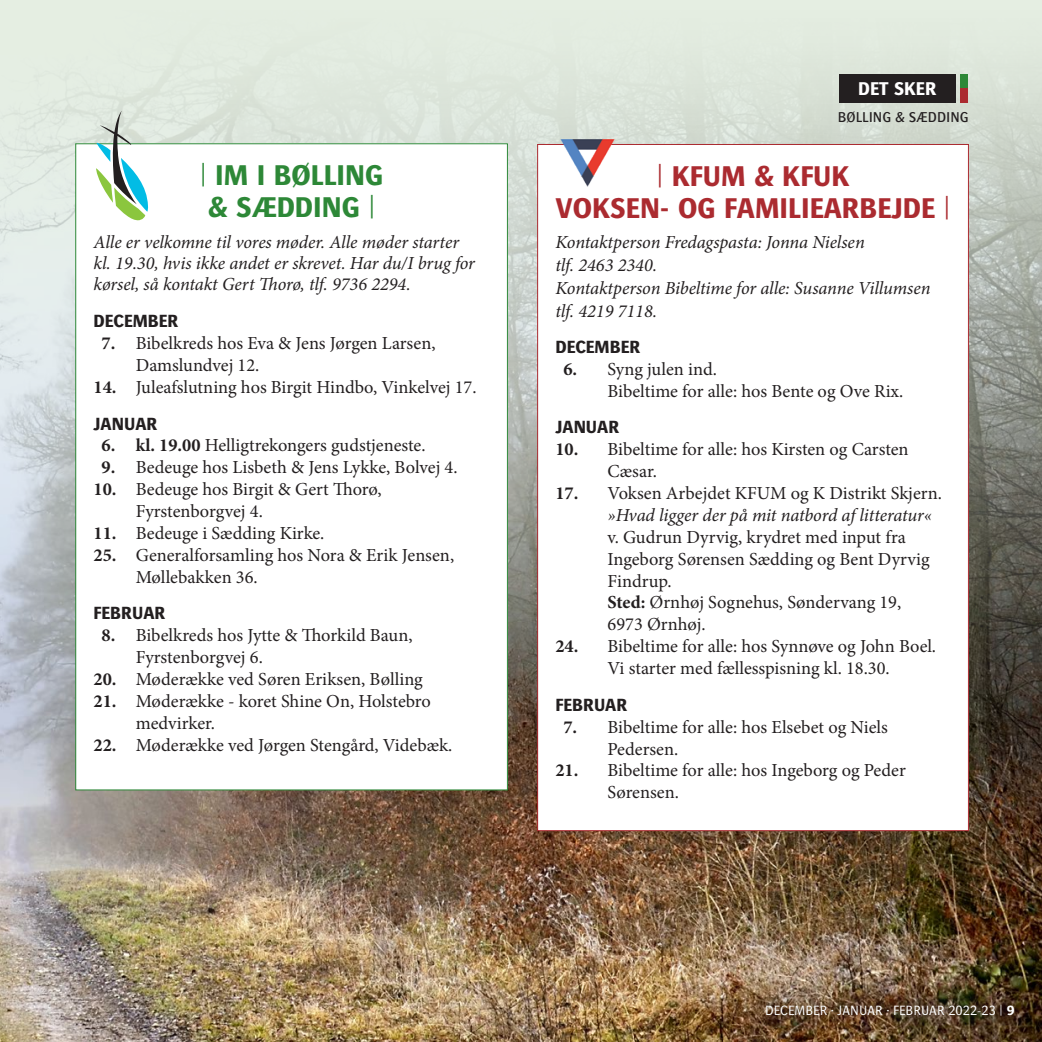
<style>
.page{position:relative;width:1042px;height:1042px;background:#fff}
.page>*{position:absolute;margin:0;border:0;box-sizing:border-box;transform-origin:0 0}
.t1{font:700 29.75px "Bosis Std";color:#ab2b30}
.t2{font:700 29.75px "Bosis Std";color:#2d8837}
.t3{font:700 19.25px "Bosis Std";color:#fff}
.t4{font:18.38px/21.9px "Minion Pro";color:#231f20}
.t5{font:italic 18.38px/22.8px "Minion Pro";letter-spacing:-.005em;color:#231f20}
.t6{font:700 18.38px "Bosis Std";color:#231f20}
.t7{font:500 14.88px "Bosis Std";color:#231f20}
.t8{font:300 14px "Bosis Std";color:#fff}
.s1{font-weight:700}
</style>
<div class="page">
<img style="left:0;top:5px;width:1042px;height:1037px">
<div style="left:960px;top:74px;width:7px;height:14px;background:#2d8837"></div>
<div style="left:960px;top:88px;width:7px;height:15px;background:#ab2b30"></div>
<div style="left:839px;top:74px;width:116px;height:29px;background:#231f20"></div>
<div style="left:76px;top:144px;width:431px;height:646px;background:#fff"></div>
<svg style="left:96px;top:111px;width:52px;height:110px"></svg>
<div style="left:537px;top:144px;width:431px;height:686px;background:#fff"></div>
<img style="left:516px;top:111px;width:144px;height:81px">
<div style="left:746px;top:985px;width:289px;height:53px;background:#231f20;opacity:.75"></div>
<p class="t2" style="left:200px;top:159px;width:185px">| IM I BØLLING</p>
<p class="t2" style="left:208px;top:191px;width:169px">&amp; SÆDDING |</p>
<p class="t5" style="left:94px;top:232px;width:383px;line-height:21px">Alle er velkomne til vores møder. Alle møder starter kl. 19.30, hvis ikke andet er skrevet. Har du/I brug for kørsel, så kontakt Gert Thorø, tlf. 9736 2294.</p>
<p class="t6" style="left:94px;top:311px;width:86px">DECEMBER</p>
<p class="t4" style="left:136px;top:332px;width:301px;text-indent:-34px"><span class="s1">7.</span> Bibelkreds hos Eva &amp; Jens Jørgen Larsen,<br>Damslundvej 12.</p>
<p class="t4" style="left:94px;top:376px;width:385px"><span class="s1">14.</span> Juleafslutning hos Birgit Hindbo, Vinkelvej 17.</p>
<p class="t6" style="left:94px;top:413px;width:65px">JANUAR</p>
<p class="t4" style="left:101px;top:435px;width:325px"><span class="s1">6. kl. 19.00</span> Helligtrekongers gudstjeneste.</p>
<p class="t4" style="left:101px;top:456px;width:358px"><span class="s1">9.</span> Bedeuge hos Lisbeth &amp; Jens Lykke, Bolvej 4.</p>
<p class="t4" style="left:136px;top:478px;width:247px;text-indent:-42px"><span class="s1">10.</span> Bedeuge hos Birgit &amp; Gert Thorø,<br>Fyrstenborgvej 4.</p>
<p class="t4" style="left:94px;top:522px;width:232px"><span class="s1">11.</span> Bedeuge i Sædding Kirke.</p>
<p class="t4" style="left:136px;top:544px;width:320px;text-indent:-42px"><span class="s1">25.</span> Generalforsamling hos Nora &amp; Erik Jensen,<br>Møllebakken 36.</p>
<p class="t6" style="left:94px;top:603px;width:73px">FEBRUAR</p>
<p class="t4" style="left:136px;top:624px;width:278px;text-indent:-34px"><span class="s1">8.</span> Bibelkreds hos Jytte &amp; Thorkild Baun,<br>Fyrstenborgvej 6.</p>
<p class="t4" style="left:94px;top:668px;width:331px"><span class="s1">20.</span> Møderække ved Søren Eriksen, Bølling</p>
<p class="t4" style="left:136px;top:690px;width:297px;text-indent:-42px"><span class="s1">21.</span> Møderække - koret Shine On, Holstebro medvirker.</p>
<p class="t4" style="left:94px;top:734px;width:360px"><span class="s1">22.</span> Møderække ved Jørgen Stengård, Videbæk.</p>
<p class="t3" style="left:858px;top:78px;width:80px">DET SKER</p>
<p class="t7" style="left:838px;top:109px;width:133px">BØLLING &amp; SÆDDING</p>
<p class="t1" style="left:656px;top:159px;width:195px">| KFUM &amp; KFUK</p>
<p class="t1" style="left:555px;top:192px;width:397px">VOKSEN- OG FAMILIEARBEJDE |</p>
<p class="t5" style="left:555px;top:231px;width:377px">Kontaktperson Fredagspasta: Jonna Nielsen<br>tlf. 2463 2340.<br>Kontaktperson Bibeltime for alle: Susanne Villumsen tlf. 4219 7118.</p>
<p class="t6" style="left:555px;top:336px;width:86px">DECEMBER</p>
<p class="t4" style="left:563px;top:358px;width:155px"><span class="s1">6.</span> Syng julen ind.</p>
<p class="t4" style="left:607px;top:380px;width:297px">Bibeltime for alle: hos Bente og Ove Rix.</p>
<p class="t6" style="left:555px;top:417px;width:65px">JANUAR</p>
<p class="t4" style="left:607px;top:438px;width:303px;text-indent:-52px"><span class="s1">10.</span> Bibeltime for alle: hos Kirsten og Carsten<br>Cæsar.</p>
<p class="t4" style="left:555px;top:482px;width:388px"><span class="s1">17.</span> Voksen Arbejdet KFUM og K Distrikt Skjern.</p>
<p class="t5" style="left:607px;top:503px;width:326px">»Hvad ligger der på mit natbord af litteratur«</p>
<p class="t4" style="left:607px;top:526px;width:300px">v. Gudrun Dyrvig, krydret med input fra</p>
<p class="t4" style="left:607px;top:548px;width:324px">Ingeborg Sørensen Sædding og Bent Dyrvig<br>Findrup.</p>
<p class="t4" style="left:607px;top:592px;width:295px"><span class="s1">Sted:</span> Ørnhøj Sognehus, Søndervang 19,<br>6973 Ørnhøj.</p>
<p class="t4" style="left:555px;top:635px;width:382px"><span class="s1">24.</span> Bibeltime for alle: hos Synnøve og John Boel.</p>
<p class="t4" style="left:607px;top:657px;width:284px">Vi starter med fællesspisning kl. 18.30.</p>
<p class="t6" style="left:555px;top:694px;width:73px">FEBRUAR</p>
<p class="t4" style="left:607px;top:716px;width:282px;text-indent:-44px"><span class="s1">7.</span> Bibeltime for alle: hos Elsebet og Niels<br>Pedersen.</p>
<p class="t4" style="left:607px;top:760px;width:300px;text-indent:-52px"><span class="s1">21.</span> Bibeltime for alle: hos Ingeborg og Peder<br>Sørensen.</p>
<p class="t8" style="left:765px;top:1003px;width:251px">DECEMBER · JANUAR · FEBRUAR 2022-23 | <span class="s1">9</span></p>
</div>
